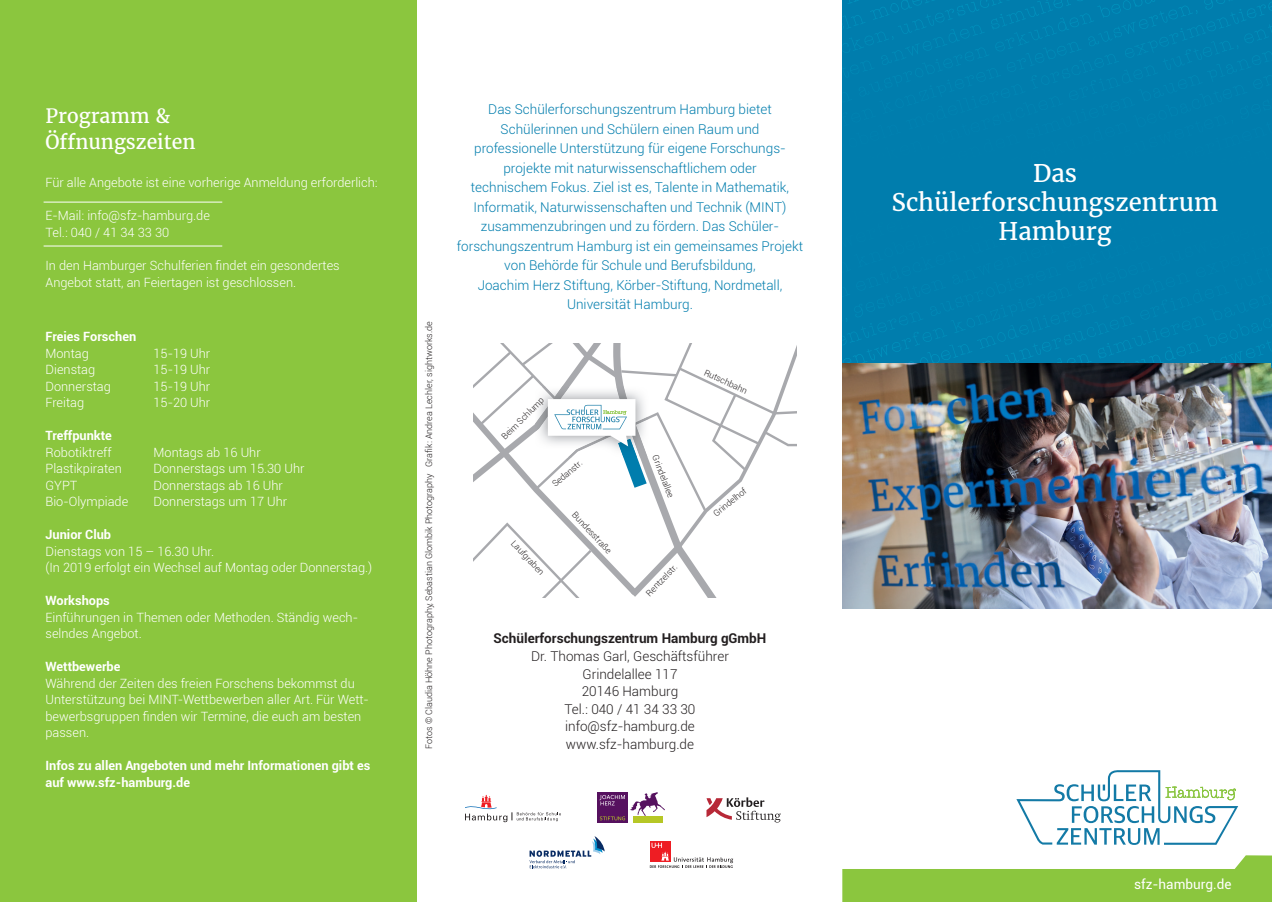
<style>
.page{position:relative;width:1272px;height:902px;background:#fff}
.page>*{position:absolute;margin:0;border:0;box-sizing:border-box;transform-origin:0 0}
.t1{font:24px/28.8px "Merriweather";color:#fff;text-align:center}
.t2{font:19.5px/25.5px "Merriweather";color:#fff}
.t3{font:300 13.5px/19.5px "Roboto";color:#007dad;text-align:center}
.t4{font:300 13.5px/17.5px "Roboto";color:#231f20;text-align:center}
.t5{font:700 13.5px "Roboto";color:#231f20}
.t6{font:13.5px "Roboto";color:#fff}
.t7{font:300 12.75px/16.5px "Roboto";color:#fff}
.t8{font:700 12.75px/16.5px "Roboto";color:#fff}
.t9{font:300 9px "Roboto";color:#231f20}
.t10{font:300 8.7px "Roboto";color:#231f20}
</style>
<div class="page">
<img style="left:1270px;top:367px;width:1px;height:241px">
<div style="left:842px;top:0;width:429px;height:22px;background:#007dad"></div>
<div style="left:842px;top:22px;width:429px;height:24px;background:#007dad"></div>
<div style="left:842px;top:46px;width:429px;height:24px;background:#007dad"></div>
<div style="left:842px;top:70px;width:429px;height:25px;background:#007dad"></div>
<div style="left:842px;top:95px;width:429px;height:24px;background:#007dad"></div>
<div style="left:842px;top:119px;width:429px;height:24px;background:#007dad"></div>
<div style="left:842px;top:143px;width:429px;height:24px;background:#007dad"></div>
<div style="left:842px;top:167px;width:429px;height:25px;background:#007dad"></div>
<div style="left:842px;top:192px;width:429px;height:24px;background:#007dad"></div>
<div style="left:842px;top:216px;width:429px;height:147px;background:#007dad"></div>
<div style="left:880px;top:240px;width:391px;height:123px;background:#007dad"></div>
<div style="left:954px;top:264px;width:317px;height:103px;background:#007dad"></div>
<svg style="left:842px;top:855px;width:429px;height:46px"></svg>
<img style="left:842px;top:363px;width:428px;height:245px">
<svg style="left:1016px;top:770px;width:222px;height:74px"></svg>
<svg style="left:597px;top:792px;width:30px;height:30px"></svg>
<div style="left:633px;top:816px;width:30px;height:6px;background:#b6c726"></div>
<svg style="left:599px;top:792px;width:66px;height:28px"></svg>
<svg style="left:465px;top:794px;width:96px;height:28px"></svg>
<svg style="left:529px;top:836px;width:75px;height:32px"></svg>
<div style="left:650px;top:841px;width:20px;height:20px;background:#ee1d23"></div>
<svg style="left:650px;top:842px;width:83px;height:26px"></svg>
<svg style="left:473px;top:343px;width:324px;height:255px"></svg>
<div style="left:0;top:0;width:417px;height:901px;background:#8bc63e"></div>
<hr style="left:44px;top:202px;width:178px;height:1px;background:#fff">
<hr style="left:44px;top:245px;width:178px;height:1px;background:#fff">
<svg style="left:706px;top:797px;width:74px;height:25px"></svg>
<h2 class="t2" style="left:45px;top:104px;width:151px">Programm &amp;<br>Öffnungszeiten</h2>
<p class="t7" style="left:45px;top:173px;width:333px">Für alle Angebote ist eine vorherige Anmeldung erforderlich:</p>
<p class="t7" style="left:45px;top:207px;width:166px">E-Mail: info@sfz-hamburg.de<br>Tel.: 040 / 41 34 33 30</p>
<p class="t7" style="left:45px;top:257px;width:296px">In den Hamburger Schulferien findet ein gesondertes<br>Angebot statt, an Feiertagen ist geschlossen.</p>
<p class="t8" style="left:45px;top:328px;width:92px">Freies Forschen</p>
<p class="t7" style="left:45px;top:344px;width:45px">Montag</p>
<p class="t7" style="left:153px;top:344px;width:58px">15-19 Uhr</p>
<p class="t7" style="left:45px;top:361px;width:51px">Dienstag</p>
<p class="t7" style="left:153px;top:361px;width:58px">15-19 Uhr</p>
<p class="t7" style="left:45px;top:377px;width:67px">Donnerstag</p>
<p class="t7" style="left:153px;top:377px;width:58px">15-19 Uhr</p>
<p class="t7" style="left:45px;top:394px;width:40px">Freitag</p>
<p class="t7" style="left:153px;top:394px;width:58px">15-20 Uhr</p>
<p class="t8" style="left:45px;top:427px;width:68px">Treffpunkte</p>
<p class="t7" style="left:45px;top:443px;width:67px">Robotiktreff</p>
<p class="t7" style="left:153px;top:443px;width:109px">Montags ab 16 Uhr</p>
<p class="t7" style="left:45px;top:460px;width:78px">Plastikpiraten</p>
<p class="t7" style="left:153px;top:460px;width:152px">Donnerstags um 15.30 Uhr</p>
<p class="t7" style="left:45px;top:476px;width:34px">GYPT</p>
<p class="t7" style="left:153px;top:476px;width:131px">Donnerstags ab 16 Uhr</p>
<p class="t7" style="left:45px;top:493px;width:84px">Bio-Olympiade</p>
<p class="t7" style="left:153px;top:493px;width:135px">Donnerstags um 17 Uhr</p>
<p class="t8" style="left:45px;top:526px;width:67px">Junior Club</p>
<p class="t7" style="left:45px;top:542px;width:328px">Dienstags von 15 – 16.30 Uhr.<br>(In 2019 erfolgt ein Wechsel auf Montag oder Donnerstag.)</p>
<p class="t8" style="left:45px;top:592px;width:66px">Workshops</p>
<p class="t7" style="left:45px;top:608px;width:314px">Einführungen in Themen oder Methoden. Ständig wech&shy;selndes Angebot.</p>
<p class="t8" style="left:45px;top:658px;width:76px">Wettbewerbe</p>
<p class="t7" style="left:45px;top:674px;width:325px">Während der Zeiten des freien Forschens bekommst du Unterstützung bei MINT-Wettbewerben aller Art. Für Wett&shy;bewerbsgruppen finden wir Termine, die euch am besten passen.</p>
<p class="t8" style="left:45px;top:757px;width:326px">Infos zu allen Angeboten und mehr Informationen gibt es auf www.sfz-hamburg.de</p>
<p class="t9" style="left:422px;top:748px;width:429px;rotate:-90deg">Fotos © Claudia Höhne Photography, Sebastian Glombik Photography Grafik: Andrea Lechler, sightworks.de</p>
<p class="t3" style="left:457px;top:99px;width:347px">Das Schülerforschungszentrum Hamburg bietet Schülerinnen und Schülern einen Raum und<br>professionelle Unterstützung für eigene Forschungs&shy;projekte mit naturwissenschaftlichem oder<br>technischem Fokus. Ziel ist es, Talente in Mathematik, Informatik, Naturwissenschaften und Technik (MINT) zusammenzubringen und zu fördern. Das Schüler&shy;forschungszentrum Hamburg ist ein gemeinsames Projekt von Behörde für Schule und Berufsbildung,<br>Joachim Herz Stiftung, Körber-Stiftung, Nordmetall, Universität Hamburg.</p>
<p class="t10" style="left:499px;top:433px;width:57px;rotate:-45deg">Beim Schlump</p>
<p class="t10" style="left:549px;top:480px;width:37px;rotate:-40deg">Sedanstr.</p>
<p class="t10" style="left:517px;top:537px;width:45px;rotate:47deg">Laufgraben</p>
<p class="t10" style="left:578px;top:509px;width:55px;rotate:47deg">Bundesstraße</p>
<p class="t10" style="left:660px;top:453px;width:46px;rotate:69deg">Grindelallee</p>
<p class="t10" style="left:643px;top:590px;width:42px;rotate:-46deg">Rentzelstr.</p>
<p class="t10" style="left:707px;top:366px;width:48px;rotate:25deg">Rutschbahn</p>
<p class="t10" style="left:710px;top:510px;width:41px;rotate:-39deg">Grindelhof</p>
<p class="t5" style="left:493px;top:629px;width:274px">Schülerforschungszentrum Hamburg gGmbH</p>
<p class="t4" style="left:531px;top:647px;width:199px">Dr. Thomas Garl, Geschäftsführer<br>Grindelallee 117<br>20146 Hamburg<br>Tel.: 040 / 41 34 33 30 info@sfz-hamburg.de</p>
<p class="t4" style="left:566px;top:734px;width:130px">www.sfz-hamburg.de</p>
<h1 class="t1" style="left:891px;top:159px;width:328px">Das<br>Schülerforschungszentrum<br>Hamburg</h1>
<p class="t6" style="left:1134px;top:874px;width:99px">sfz-hamburg.de</p>
</div>
